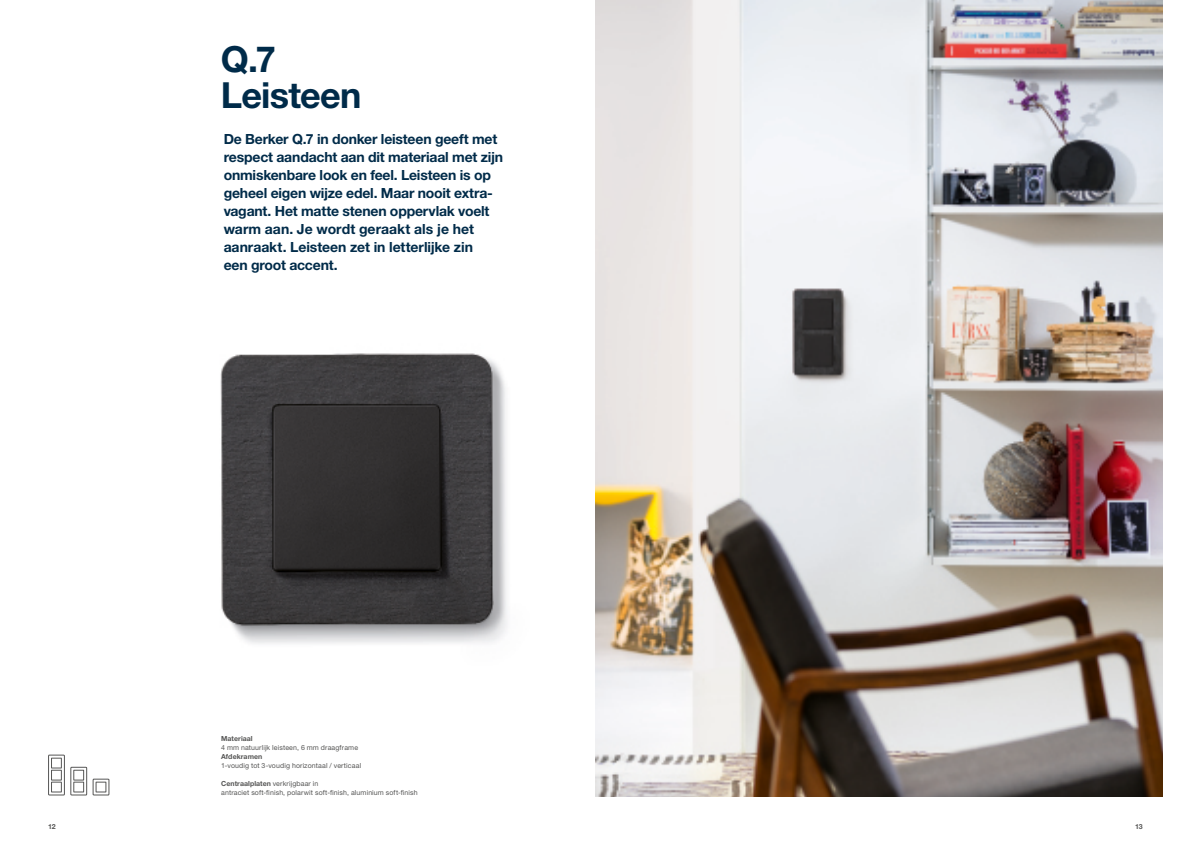
<style>
.page{position:relative;width:1191px;height:842px;background:#fff}
.page>*{position:absolute;margin:0;border:0;box-sizing:border-box;transform-origin:0 0}
.t1{font:700 36px/36px "Helvetica Neue LTW1 G";letter-spacing:-.02em;color:#002b49}
.t2{font:700 14px/18px "Helvetica Neue LTW1 G";letter-spacing:-.015em;color:#002b49}
.t3{font:7px/9px "Helvetica Neue LTW1 G";letter-spacing:.015em;color:#565655}
.t4{font:700 7px "Helvetica Neue LTW1 G";letter-spacing:.01em;color:#565655}
.s1{font-weight:700}
</style>
<div class="page">
<img style="left:595px;top:0;width:567px;height:797px">
<div style="left:96px;top:782px;width:10px;height:10px;border:1px solid #565655"></div>
<div style="left:93px;top:779px;width:16px;height:16px;border:1px solid #565655"></div>
<svg style="left:51px;top:758px;width:11px;height:34px"></svg>
<div style="left:48px;top:755px;width:17px;height:40px;border:1px solid #565655"></div>
<svg style="left:73px;top:770px;width:11px;height:22px"></svg>
<div style="left:70px;top:767px;width:17px;height:28px;border:1px solid #565655"></div>
<img style="left:220px;top:353px;width:287px;height:291px">
<h1 class="t1" style="left:221px;top:41px;width:142px">Q.7<br>Leisteen</h1>
<p class="t2" style="left:224px;top:130px;width:281px">De Berker Q.7 in donker leisteen geeft met respect aandacht aan dit materiaal met zijn onmiskenbare look en feel. Leisteen is op geheel eigen wijze edel. Maar nooit extra&shy;vagant. Het matte stenen oppervlak voelt warm aan. Je wordt geraakt als je het aanraakt. Leisteen zet in letterlijke zin<br>een groot accent.</p>
<p class="t4" style="left:221px;top:735px;width:33px">Materiaal</p>
<p class="t3" style="left:221px;top:743px;width:138px">4 mm natuurlijk leisteen, 6 mm draagframe</p>
<p class="t4" style="left:221px;top:753px;width:43px">Afdekramen</p>
<p class="t3" style="left:221px;top:761px;width:141px">1-voudig tot 3-voudig horizontaal / verticaal</p>
<p class="t3" style="left:221px;top:779px;width:198px"><span class="s1">Centraalplaten</span> verkrijgbaar in<br>antraciet soft-finish, polarwit soft-finish, aluminium soft-finish</p>
<p class="t4" style="left:48px;top:822px;width:9px">12</p>
<p class="t4" style="left:1135px;top:822px;width:9px">13</p>
</div>
